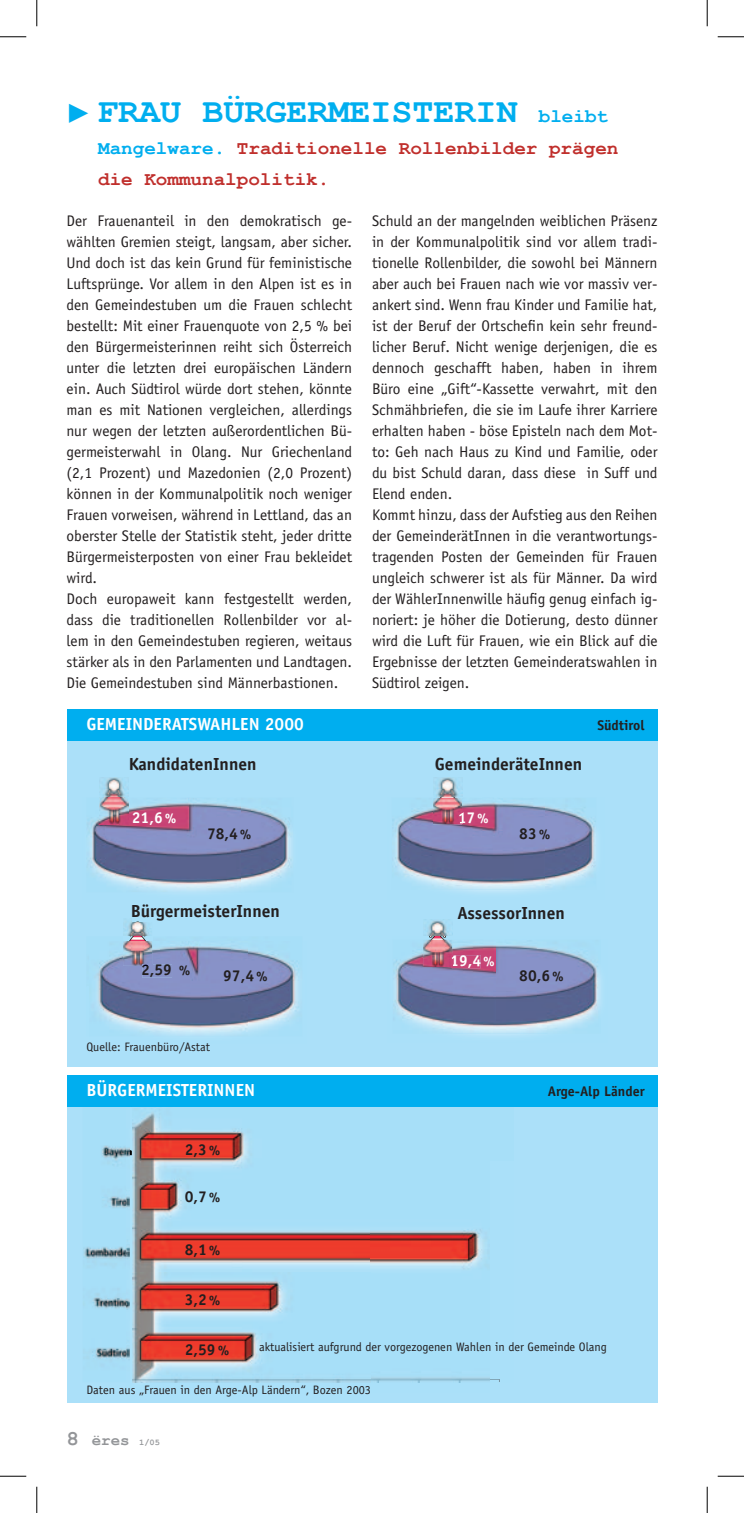
<style>
.page{position:relative;width:744px;height:1513px;background:#fff}
.page>*{position:absolute;margin:0;border:0;box-sizing:border-box;transform-origin:0 0}
.t1{font:700 35px "Courier New";color:#00aeef}
.t2{font:700 19.25px/31.5px "Courier New";color:#c02f2c}
.t3{font:700 17.5px "Officina Sans";color:#231f20}
.t4{font:700 17.5px "Officina Sans";color:#fff}
.t5{font:700 15.75px "Officina Sans";color:#231f20}
.t6{font:700 15.75px "Officina Sans";color:#fff}
.t7{font:700 15.75px "Courier New";color:#939598}
.t8{font:15.4px/21px "Officina Sans";color:#231f20}
.t9{font:700 14px "Officina Sans";color:#231f20}
.t10{font:12.25px "Officina Sans";color:#231f20}
.s1{font-size:19.25px}
.s2{color:#00aeef}
.s3{font-size:14px}
.s4{font-size:21px}
.s5{font-size:8.75px}
</style>
<div class="page">
<div style="left:67px;top:1099px;width:590px;height:303px;background:#abe0f9"></div>
<div style="left:67px;top:741px;width:590px;height:325px;background:#abe0f9"></div>
<div style="left:67px;top:1074px;width:590px;height:32px;background:#00aeef"></div>
<div style="left:67px;top:708px;width:590px;height:32px;background:#00aeef"></div>
<img style="left:464px;top:977px;width:137px;height:59px">
<img style="left:395px;top:945px;width:205px;height:88px">
<img style="left:451px;top:955px;width:29px;height:13px">
<img style="left:96px;top:944px;width:203px;height:92px">
<img style="left:142px;top:964px;width:30px;height:13px">
<img style="left:87px;top:798px;width:206px;height:94px">
<img style="left:100px;top:777px;width:29px;height:47px">
<svg style="left:100px;top:797px;width:29px;height:1px"></svg>
<img style="left:454px;top:837px;width:143px;height:56px">
<img style="left:392px;top:802px;width:204px;height:87px">
<img style="left:433px;top:777px;width:29px;height:47px">
<svg style="left:433px;top:797px;width:29px;height:1px"></svg>
<svg style="left:459px;top:812px;width:15px;height:11px"></svg>
<img style="left:123px;top:920px;width:29px;height:45px">
<img style="left:132px;top:920px;width:20px;height:1px">
<img style="left:423px;top:920px;width:29px;height:47px">
<svg style="left:451px;top:955px;width:1px;height:12px"></svg>
<img style="left:132px;top:1161px;width:357px;height:222px">
<img style="left:132px;top:1106px;width:381px;height:55px">
<img style="left:83px;top:1106px;width:47px;height:254px">
<img style="left:130px;top:1150px;width:2px;height:6px">
<svg style="left:0;top:36px;width:26px;height:1px"></svg>
<svg style="left:717px;top:36px;width:26px;height:1px"></svg>
<svg style="left:0;top:1475px;width:26px;height:1px"></svg>
<svg style="left:717px;top:1475px;width:26px;height:1px"></svg>
<svg style="left:36px;top:0;width:1px;height:26px"></svg>
<svg style="left:36px;top:1486px;width:1px;height:26px"></svg>
<svg style="left:706px;top:0;width:1px;height:26px"></svg>
<svg style="left:706px;top:1486px;width:1px;height:26px"></svg>
<h1 class="t1" style="left:97px;top:93px;width:512px">FRAU BÜRGERMEISTERIN <span class="s1">bleibt</span></h1>
<p class="t2" style="left:98px;top:133px;width:521px"><span class="s2">Mangelware.</span> Traditionelle Rollenbilder prägen die Kommunalpolitik.</p>
<p class="t8" style="left:372px;top:211px;width:287px">Schuld an der mangelnden weiblichen Präsenz in der Kommunalpolitik sind vor allem tradi&shy;tionelle Rollenbilder, die sowohl bei Männern aber auch bei Frauen nach wie vor massiv ver&shy;ankert sind. Wenn frau Kinder und Familie hat, ist der Beruf der Ortschefin kein sehr freund&shy;licher Beruf. Nicht wenige derjenigen, die es dennoch geschafft haben, haben in ihrem Büro eine „Gift“-Kassette verwahrt, mit den Schmähbriefen, die sie im Laufe ihrer Karriere erhalten haben - böse Episteln nach dem Mot&shy;to: Geh nach Haus zu Kind und Familie, oder du bist Schuld daran, dass diese in Suff und Elend enden.<br>Kommt hinzu, dass der Aufstieg aus den Reihen der GemeinderätInnen in die verantwortungs&shy;tragenden Posten der Gemeinden für Frauen ungleich schwerer ist als für Männer. Da wird der WählerInnenwille häufig genug einfach ig&shy;noriert: je höher die Dotierung, desto dünner wird die Luft für Frauen, wie ein Blick auf die Ergebnisse der letzten Gemeinderatswahlen in Südtirol zeigen.</p>
<p class="t4" style="left:86px;top:717px;width:228px">GEMEINDERATSWAHLEN 2000<span class="s2">0</span></p>
<p class="t9" style="left:597px;top:720px;width:49px">Südtirol</p>
<p class="t3" style="left:129px;top:757px;width:129px">KandidatenInnen</p>
<p class="t8" style="left:67px;top:211px;width:287px">Der Frauenanteil in den demokratisch ge&shy;wählten Gremien steigt, langsam, aber sicher.<br>Und doch ist das kein Grund für feministische Luftsprünge. Vor allem in den Alpen ist es in den Gemeindestuben um die Frauen schlecht bestellt: Mit einer Frauenquote von 2,5 % bei den Bürgermeisterinnen reiht sich Österreich unter die letzten drei europäischen Ländern ein. Auch Südtirol würde dort stehen, könnte man es mit Nationen vergleichen, allerdings nur wegen der letzten außerordentlichen Bü&shy;germeisterwahl in Olang. Nur Griechenland (2,1 Prozent) und Mazedonien (2,0 Prozent) können in der Kommunalpolitik noch weniger Frauen vorweisen, während in Lettland, das an oberster Stelle der Statistik steht, jeder dritte Bürgermeisterposten von einer Frau bekleidet wird.<br>Doch europaweit kann festgestellt werden, dass die traditionellen Rollenbilder vor al&shy;lem in den Gemeindestuben regieren, weitaus stärker als in den Parlamenten und Landtagen.<br>Die Gemeindestuben sind Männerbastionen.</p>
<p class="t3" style="left:434px;top:757px;width:149px">GemeinderäteInnen</p>
<p class="t6" style="left:132px;top:812px;width:46px">21,6 <span class="s3">%</span></p>
<p class="t6" style="left:457px;top:812px;width:33px">17<span class="s3">%</span></p>
<p class="t5" style="left:207px;top:827px;width:46px">78,4 <span class="s3">%</span></p>
<p class="t5" style="left:519px;top:827px;width:33px">83 <span class="s3">%</span></p>
<p class="t3" style="left:131px;top:904px;width:151px">BürgermeisterInnen</p>
<p class="t5" style="left:141px;top:963px;width:51px">2,59 <span class="s3">%</span></p>
<p class="t5" style="left:223px;top:969px;width:46px">97,4 <span class="s3">%</span></p>
<p class="t3" style="left:457px;top:905px;width:109px">AssessorInnen</p>
<p class="t6" style="left:450px;top:954px;width:46px">19,4 <span class="s3">%</span></p>
<p class="t5" style="left:519px;top:969px;width:46px">80,6 <span class="s3">%</span></p>
<p class="t10" style="left:86px;top:1041px;width:125px">Quelle: Frauenbüro/Astat</p>
<p class="t4" style="left:86px;top:1083px;width:170px">BÜRGERMEISTERINNEN</p>
<p class="t9" style="left:547px;top:1085px;width:98px">Arge-Alp Länder</p>
<p class="t5" style="left:185px;top:1143px;width:37px">2,3 <span class="s3">%</span></p>
<p class="t5" style="left:185px;top:1190px;width:37px">0,7 <span class="s3">%</span></p>
<p class="t5" style="left:185px;top:1243px;width:37px">8,1 <span class="s3">%</span></p>
<p class="t5" style="left:185px;top:1293px;width:37px">3,2 <span class="s3">%</span></p>
<p class="t5" style="left:185px;top:1343px;width:46px">2,59 <span class="s3">%</span></p>
<p class="t10" style="left:259px;top:1341px;width:349px">aktualisiert aufgrund der vorgezogenen Wahlen in der Gemeinde Olang</p>
<p class="t10" style="left:86px;top:1384px;width:286px">Daten aus „Frauen in den Arge-Alp Ländern“, Bozen 2003</p>
<p class="t7" style="left:67px;top:1431px;width:95px"><span class="s4">8</span> ëres <span class="s5">1/05</span></p>
</div>
